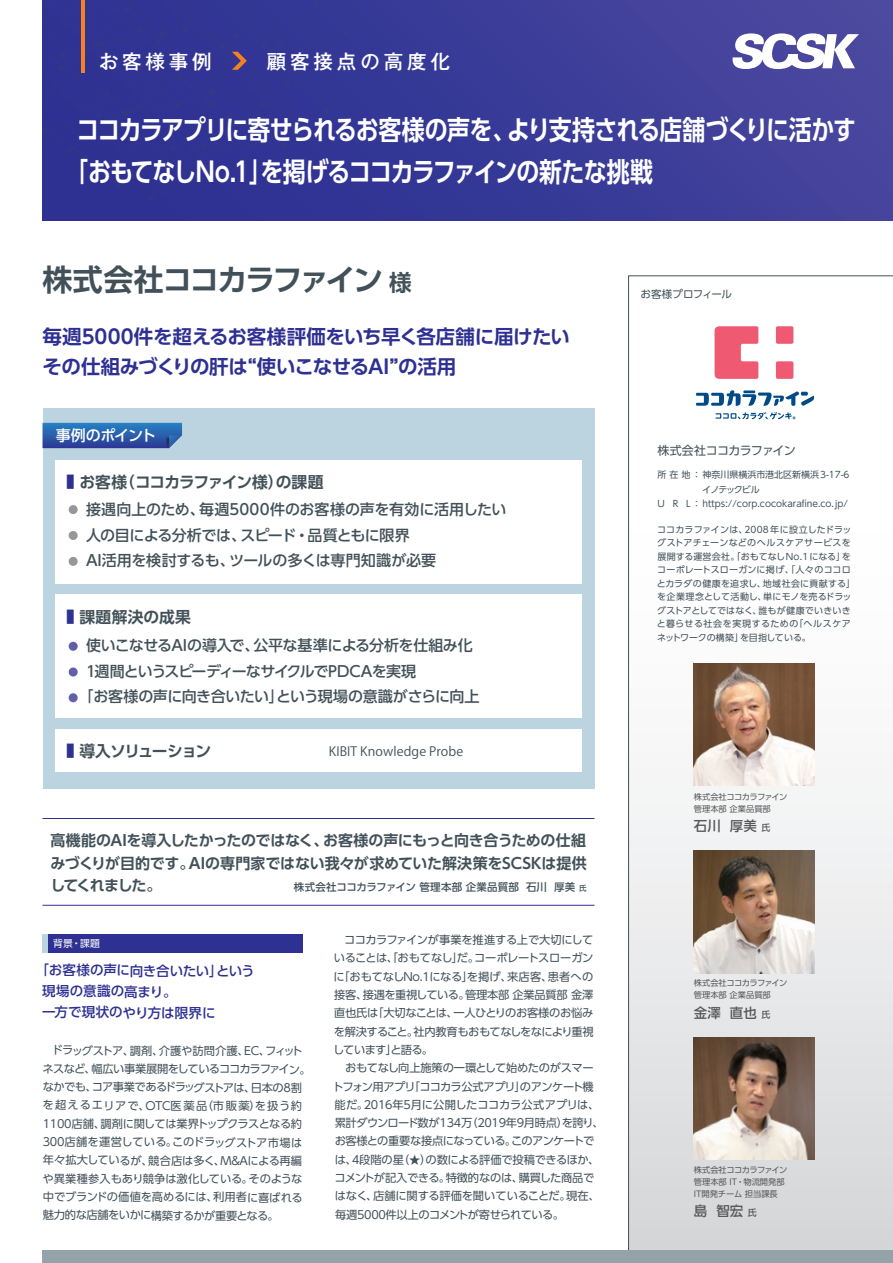
<style>
.page{position:relative;width:893px;height:1263px;background:#fff}
.page>*{position:absolute;margin:0;border:0;box-sizing:border-box;transform-origin:0 0}
.t1{font:700 30px "UD Shin Go Pr 6 N De";letter-spacing:-.075em;color:#425159}
.t2{font:700 27px/42px "UD Shin Go Pr 6 N De";letter-spacing:-.05em;color:#fff;scale:.85 1}
.t3{font:700 19.5px/30px "UD Shin Go Pr 6 N De";letter-spacing:-.015em;color:#2e3092}
.t4{font:500 19.5px "Gothic MB101 Pr 6 N";letter-spacing:.2em;color:#fff}
.t5{font:700 15.75px "UD Shin Go Pr 6 N De";letter-spacing:-.06em;color:#425159}
.t6{font:700 15.75px "UD Shin Go Pr 6 N De";letter-spacing:-.095em;color:#425159}
.t7{font:700 15.75px "UD Shin Go Pr 6 N De";letter-spacing:.015em;color:#425159}
.t8{font:500 15px/25.5px "UD Shin Go Pr 6 N";letter-spacing:-.025em;color:#425159}
.t9{font:700 15px/22.5px "UD Shin Go Pr 6 N De";letter-spacing:-.015em;color:#425159;text-align:justify}
.t10{font:500 15px "UD Shin Go Pr 6 N";letter-spacing:-.065em;color:#425159}
.t11{font:500 15px "UD Shin Go Pr 6 N";letter-spacing:-.06em;color:#fff}
.t12{font:500 13.5px/21px "UD Shin Go Pr 6 N";letter-spacing:-.015em;color:#2e3092}
.t13{font:500 13.5px "UD Shin Go Pr 6 N";color:#57585a}
.t14{font:12.75px "Koz Go Pr 6 N";letter-spacing:.01em;color:#425159}
.t15{font:12px "UD Shin Go Pr 6 N";letter-spacing:-.05em;color:#425159}
.t16{font:11.25px/18.3px "UD Shin Go Pr 6 N";letter-spacing:-.03em;color:#425159}
.t17{font:500 10.5px "UD Shin Go Pr 6 N";letter-spacing:.015em;color:#425159}
.t18{font:10.5px "UD Shin Go Pr 6 N";letter-spacing:-.025em;color:#425159}
.t19{font:9.75px "UD Shin Go Pr 6 N";color:#fff}
.t20{font:9px/13.5px "UD Shin Go Pr 6 N";letter-spacing:.015em;color:#425159}
.t21{font:9px "UD Shin Go Pr 6 N";letter-spacing:-.005em;color:#425159}
.t22{font:9px "UD Shin Go Pr 6 N";letter-spacing:-.1em;color:#425159}
.t23{font:8.25px/12px "UD Shin Go Pr 6 N";color:#57585a}
.s1{font-size:22.5px}
.s2{font-size:16.5px;color:#2e3092}
.s3{font-size:7.5px}
.s4{font-size:9px}
</style>
<div class="page">
<svg style="left:628px;top:275px;width:265px;height:975px"></svg>
<div style="left:43px;top:408px;width:551px;height:380px;background:#bbd4df"></div>
<img style="left:694px;top:850px;width:120px;height:123px">
<img style="left:694px;top:1037px;width:120px;height:123px">
<img style="left:694px;top:663px;width:120px;height:123px">
<hr style="left:43px;top:818px;width:551px;height:1px;background:#2e3092">
<hr style="left:43px;top:905px;width:551px;height:1px;background:#2e3092">
<div style="left:55px;top:730px;width:526px;height:42px;background:#fff"></div>
<div style="left:55px;top:460px;width:526px;height:123px;background:#fff"></div>
<div style="left:69px;top:505px;width:9px;height:9px;background:#95979a;border-radius:50%"></div>
<div style="left:69px;top:531px;width:9px;height:9px;background:#95979a;border-radius:50%"></div>
<div style="left:69px;top:557px;width:9px;height:9px;background:#95979a;border-radius:50%"></div>
<div style="left:55px;top:595px;width:526px;height:123px;background:#fff"></div>
<div style="left:69px;top:642px;width:9px;height:9px;background:#625ea9;border-radius:50%"></div>
<div style="left:69px;top:667px;width:9px;height:9px;background:#625ea9;border-radius:50%"></div>
<div style="left:69px;top:693px;width:9px;height:9px;background:#625ea9;border-radius:50%"></div>
<svg style="left:43px;top:423px;width:139px;height:25px"></svg>
<div style="left:48px;top:934px;width:255px;height:18px;background:#2e3092"></div>
<div style="left:42px;top:934px;width:6px;height:18px;background:#bbd4df"></div>
<div style="left:776px;top:326px;width:17px;height:18px;background:#f05972;border-radius:2px"></div>
<div style="left:776px;top:361px;width:17px;height:18px;background:#f05972;border-radius:2px"></div>
<svg style="left:714px;top:326px;width:44px;height:53px"></svg>
<svg style="left:696px;top:390px;width:119px;height:16px"></svg>
<svg style="left:715px;top:412px;width:80px;height:7px"></svg>
<div style="left:43px;top:0;width:850px;height:220px;background:linear-gradient(to right,#292d90,#47469d)"></div>
<svg style="left:731px;top:33px;width:128px;height:36px"></svg>
<div style="left:43px;top:1250px;width:850px;height:13px;background:#94a2aa"></div>
<div style="left:43px;top:0;width:316px;height:202px;background:#313493"></div>
<h3 class="t4" style="left:99px;top:45px;width:114px">お客様事例</h3>
<h3 class="t4" style="left:267px;top:45px;width:185px">顧客接点の高度化</h3>
<h2 class="t2" style="left:65px;top:108px;width:932px;text-indent:11px">ココカラアプリに寄せられるお客様の声を、より支持される店舗づくりに活かす「おもてなしNo.1」を掲げるココカラファインの新たな挑戦</h2>
<h1 class="t1" style="left:43px;top:255px;width:371px">株式会社ココカラファイン<span class="s1">様</span></h1>
<h3 class="t3" style="left:43px;top:321px;width:529px">毎週5000件を超えるお客様評価をいち早く各店舗に届けたいその仕組みづくりの肝は“使いこなせるAI”の活用</h3>
<h3 class="t11" style="left:56px;top:423px;width:102px">事例のポイント</h3>
<h3 class="t5" style="left:66px;top:469px;width:259px"><span class="s2">■</span> お客様（ココカラファイン様）の課題</h3>
<h3 class="t8" style="left:86px;top:496px;width:422px">接遇向上のため、毎週5000件のお客様の声を有効に活用したい人の目による分析では、スピード・品質ともに限界<br>AI活用を検討するも、ツールの多くは専門知識が必要</h3>
<h3 class="t7" style="left:66px;top:604px;width:126px"><span class="s2">■</span> 課題解決の成果</h3>
<h3 class="t8" style="left:86px;top:632px;width:388px">使いこなせるAIの導入で、公平な基準による分析を仕組み化</h3>
<h3 class="t10" style="left:86px;top:659px;width:332px">1週間というスピーディーなサイクルでPDCAを実現</h3>
<h3 class="t8" style="left:79px;top:683px;width:402px">「お客様の声に向き合いたい」という現場の意識がさらに向上</h3>
<h3 class="t6" style="left:66px;top:738px;width:146px"><span class="s2">■</span> 導入ソリューション</h3>
<p class="t14" style="left:329px;top:744px;width:136px">KIBIT Knowledge Probe</p>
<h3 class="t9" style="left:50px;top:829px;width:538px">高機能のAIを導入したかったのではなく、お客様の声にもっと向き合うための仕組みづくりが目的です。AIの専門家ではない我々が求めていた解決策をSCSKは提供してくれました。</h3>
<p class="t17" style="left:294px;top:879px;width:294px">株式会社ココカラファイン 管理本部 企業品質部 石川 厚美<span class="s3">氏</span></p>
<p class="t19" style="left:53px;top:936px;width:48px">背景・課題</p>
<p class="t12" style="left:42px;top:959px;width:214px;text-indent:-7px">「お客様の声に向き合いたい」という現場の意識の高まり。<br>一方で現状のやり方は限界に</p>
<p class="t16" style="left:43px;top:1041px;width:270px">　ドラッグストア、調剤、介護や訪問介護、EC、フィットネスなど、幅広い事業展開をしているココカラファイン。なかでも、コア事業であるドラッグストアは、日本の8割を超えるエリアで、OTC医薬品（市販薬）を扱う約<br>1100店舗、調剤に関しては業界トップクラスとなる約<br>300店舗を運営している。このドラッグストア市場は年々拡大しているが、競合店は多く、M&amp;Aによる再編や異業種参入もあり競争は激化している。そのような中でブランドの価値を高めるには、利用者に喜ばれる魅力的な店舗をいかに構築するかが重要となる。</p>
<p class="t16" style="left:333px;top:930px;width:273px">　ココカラファインが事業を推進する上で大切にしていることは、「おもてなし」だ。コーポレートスローガンに「おもてなしNo.1になる」を掲げ、来店客、患者への接客、接遇を重視している。管理本部 企業品質部 金澤直也氏は「大切なことは、一人ひとりのお客様のお悩みを解決すること。社内教育もおもてなしをなにより重視しています」と語る。<br>　おもてなし向上施策の一環として始めたのがスマートフォン用アプリ「ココカラ公式アプリ」のアンケート機能だ。2016年5月に公開したココカラ公式アプリは、累計ダウンロード数が134万（2019年9月時点）を誇り、お客様との重要な接点になっている。このアンケートでは、４段階の星（★）の数による評価で投稿できるほか、コメントが記入できる。特徴的なのは、購買した商品ではなく、店舗に関する評価を聞いていることだ。現在、毎週5000件以上のコメントが寄せられている。</p>
<p class="t18" style="left:640px;top:285px;width:93px">お客様プロフィール</p>
<p class="t15" style="left:657px;top:441px;width:140px">株式会社ココカラファイン</p>
<p class="t21" style="left:657px;top:468px;width:194px">所在地：神奈川県横浜市港北区新横浜3-17-6</p>
<p class="t22" style="left:702px;top:482px;width:59px">イノテックビル</p>
<p class="t20" style="left:657px;top:496px;width:192px">U R L ：https://corp.cocokarafine.co.jp/</p>
<p class="t20" style="left:657px;top:522px;width:200px">ココカラファインは、2008年に設立したドラッグストアチェーンなどのヘルスケアサービスを展開する運営会社。「おもてなしNo.1になる」をコーポレートスローガンに掲げ、「人々のココロとカラダの健康を追求し、地域社会に貢献する」を企業理念として活動し、単にモノを売るドラッグストアとしてではなく、誰もが健康でいきいきと暮らせる社会を実現するための｢ヘルスケアネットワークの構築」を目指している。</p>
<p class="t23" style="left:694px;top:790px;width:95px">株式会社ココカラファイン管理本部 企業品質部</p>
<p class="t13" style="left:694px;top:815px;width:78px">石川 厚美 <span class="s4">氏</span></p>
<p class="t23" style="left:694px;top:977px;width:95px">株式会社ココカラファイン管理本部 企業品質部</p>
<p class="t13" style="left:694px;top:1002px;width:78px">金澤 直也 <span class="s4">氏</span></p>
<p class="t23" style="left:694px;top:1163px;width:95px">株式会社ココカラファイン管理本部 IT・物流開発部<br>IT開発チーム 担当課長</p>
<p class="t13" style="left:694px;top:1200px;width:64px">島 智宏 <span class="s4">氏</span></p>
</div>
